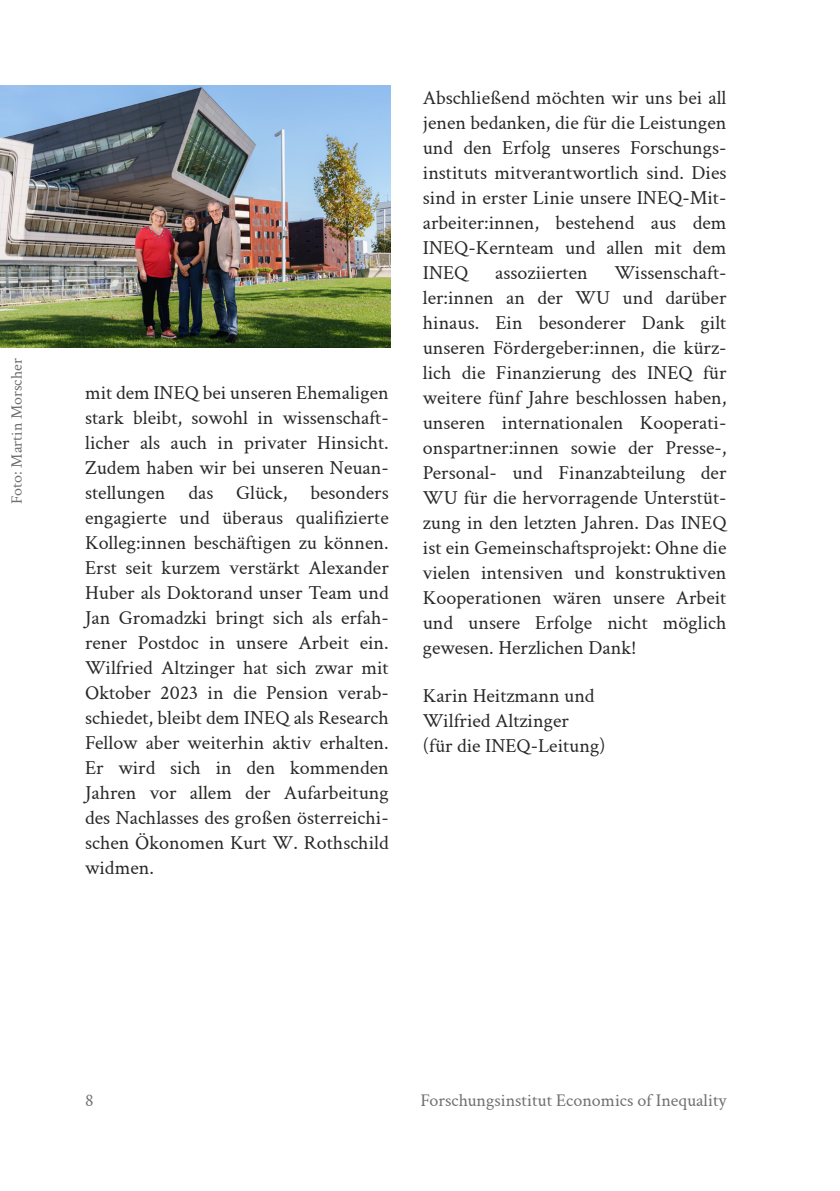
<style>
.page{position:relative;width:840px;height:1191px;background:#fff}
.page>*{position:absolute;margin:0;border:0;box-sizing:border-box;transform-origin:0 0}
.t1{font:20px/25px "Crimson Text";color:#282827;text-align:justify}
.t2{font:18px "Crimson Text";color:#706f6f}
.t3{font:16px "Crimson Text";color:#706f6f}
</style>
<div class="page">
<img style="left:0;top:85px;width:391px;height:262px">
<p class="t3" style="left:6px;top:503px;width:147px;rotate:-90deg">Foto: Martin Morscher</p>
<p class="t1" style="left:85px;top:379px;width:305px">mit dem INEQ bei unseren Ehemaligen stark bleibt, sowohl in wissenschaft&shy;licher als auch in privater Hinsicht.<br>Zudem haben wir bei unseren Neuan&shy;stellungen das Glück, besonders engagierte und überaus qualifizierte Kolleg:innen beschäftigen zu können.<br>Erst seit kurzem verstärkt Alexander Huber als Doktorand unser Team und Jan Gromadzki bringt sich als erfah&shy;rener Postdoc in unsere Arbeit ein.<br>Wilfried Altzinger hat sich zwar mit Oktober 2023 in die Pension verab&shy;schiedet, bleibt dem INEQ als Research Fellow aber weiterhin aktiv erhalten.<br>Er wird sich in den kommenden Jahren vor allem der Aufarbeitung des Nachlasses des großen österreichi&shy;schen Ökonomen Kurt W. Rothschild widmen.</p>
<p class="t1" style="left:422px;top:84px;width:305px">Abschließend möchten wir uns bei all jenen bedanken, die für die Leistungen und den Erfolg unseres Forschungs&shy;instituts mitverantwortlich sind. Dies sind in erster Linie unsere INEQ-Mit&shy;arbeiter:innen, bestehend aus dem INEQ-Kernteam und allen mit dem INEQ</p>
<p class="t1" style="left:422px;top:259px;width:305px;text-indent:191px">Wissenschaft&shy;ler:innen an der WU und darüber hinaus. Ein besonderer Dank gilt unseren Fördergeber:innen, die kürz&shy;lich die Finanzierung des INEQ für weitere fünf Jahre beschlossen haben, unseren internationalen Kooperati&shy;onspartner:innen sowie der Presse-, Personal- und Finanzabteilung der WU für die hervorragende Unterstüt&shy;zung in den letzten Jahren. Das INEQ ist ein Gemeinschaftsprojekt: Ohne die vielen intensiven und konstruktiven Kooperationen wären unsere Arbeit und unsere Erfolge nicht möglich gewesen. Herzlichen Dank!</p>
<p class="t1" style="left:422px;top:682px;width:173px">Karin Heitzmann und</p>
<p class="t1" style="left:422px;top:707px;width:147px">Wilfried Altzinger</p>
<p class="t1" style="left:422px;top:732px;width:184px">(für die INEQ-Leitung)</p>
<p class="t1" style="left:495px;top:259px;width:94px">assoziierten</p>
<p class="t2" style="left:85px;top:1087px;width:10px">8</p>
<p class="t2" style="left:420px;top:1087px;width:307px">Forschungsinstitut Economics of Inequality</p>
</div>
